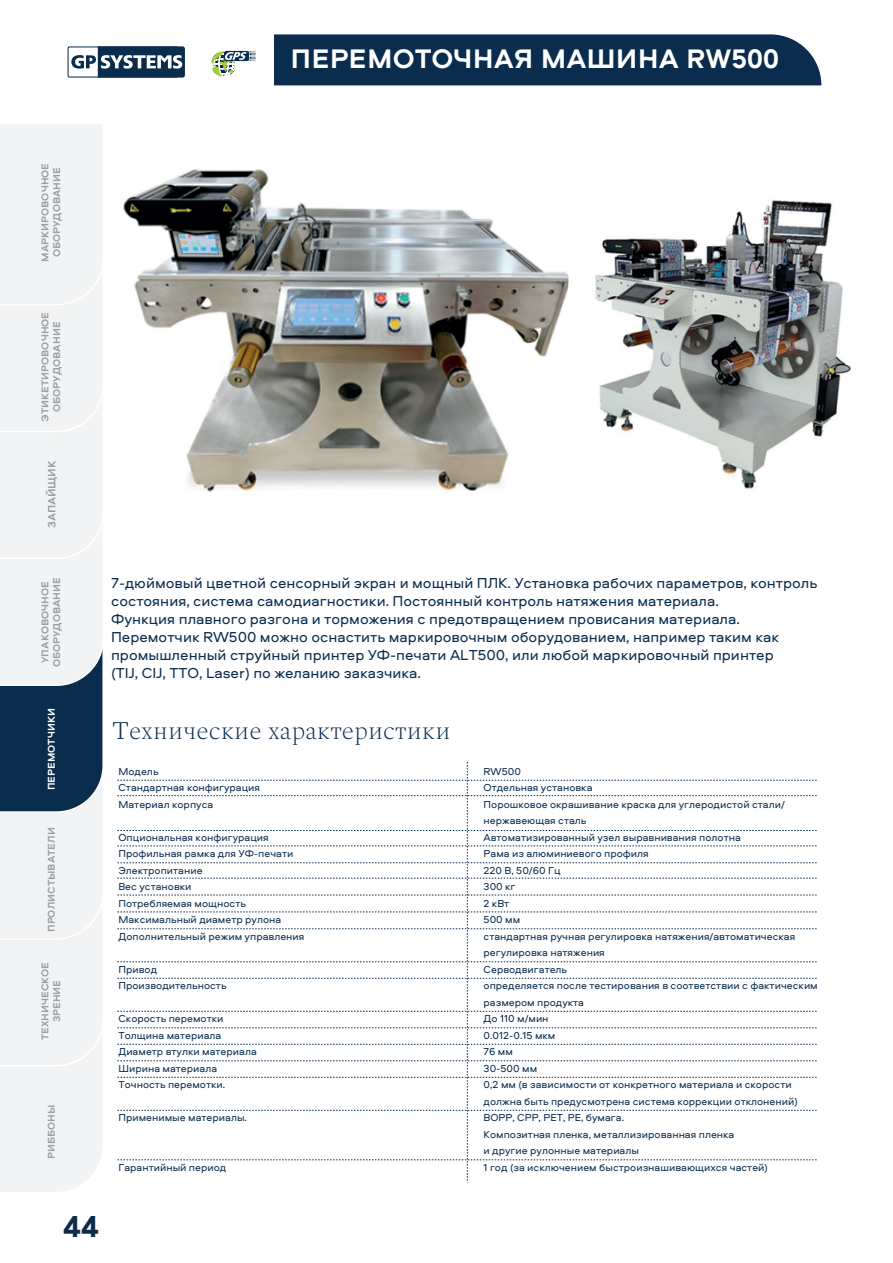
<style>
.page{position:relative;width:893px;height:1263px;background:#fff}
.page>*{position:absolute;margin:0;border:0;box-sizing:border-box;transform-origin:0 0}
.t1{font:30px "Burduguz";color:#0a2d4e}
.t2{font:26.55px "Burduguz";color:#fff}
.t3{font:200 25.5px "Spectral";color:#0a2d4e}
.t4{font:15px/18px "Aeroport";color:#0a2d4e}
.t5{font:10.5px/16.5px "Aeroport";color:#0a2d4e}
.t6{font:10.5px "Burduguz";color:#9c9fa0}
.t7{font:9.75px/11.7px "Burduguz";color:#9c9fa0;text-align:center}
.t8{font:9.75px "Burduguz";color:#fff}
</style>
<div class="page">
<svg style="left:0;top:124px;width:103px;height:1068px"></svg>
<div style="left:274px;top:34px;width:547px;height:51px;background:#0a2d4e"></div>
<svg style="left:211px;top:51px;width:45px;height:26px"></svg>
<svg style="left:68px;top:46px;width:117px;height:32px"></svg>
<img style="left:123px;top:169px;width:445px;height:323px">
<img style="left:568px;top:200px;width:283px;height:289px">
<svg style="left:117px;top:762px;width:700px;height:419px"></svg>
<h2 class="t2" style="left:291px;top:43px;width:490px">Перемоточная машина RW500</h2>
<p class="t7" style="left:39px;top:262px;width:100px;rotate:-90deg">маркировочное оборудование</p>
<p class="t7" style="left:39px;top:422px;width:111px;rotate:-90deg">Этикетировочное оборудование</p>
<p class="t6" style="left:46px;top:528px;width:69px;rotate:-90deg">запайщик</p>
<p class="t7" style="left:39px;top:667px;width:92px;rotate:-90deg">Упаковочное оборудование</p>
<p class="t8" style="left:46px;top:790px;width:83px;rotate:-90deg">перемотчики</p>
<p class="t7" style="left:45px;top:932px;width:106px;rotate:-90deg">Пролистыватели</p>
<p class="t7" style="left:39px;top:1040px;width:80px;rotate:-90deg">техническое зрение</p>
<p class="t7" style="left:45px;top:1158px;width:56px;rotate:-90deg">риббоны</p>
<p class="t4" style="left:111px;top:573px;width:708px">7-дюймовый цветной сенсорный экран и мощный ПЛК. Установка рабочих параметров, контроль состояния, система самодиагностики. Постоянный контроль натяжения материала.<br>Функция плавного разгона и торможения с предотвращением провисания материала.<br>Перемотчик RW500 можно оснастить маркировочным оборудованием, например таким как промышленный струйный принтер УФ-печати ALT500, или любой маркировочный принтер<br>(TIJ, CIJ, TTO, Laser) по желанию заказчика.</p>
<h3 class="t3" style="left:112px;top:712px;width:340px">Технические характеристики</h3>
<p class="t5" style="left:118px;top:762px;width:143px">Модель<br>Стандартная конфигурация<br>Материал корпуса</p>
<p class="t5" style="left:118px;top:828px;width:188px">Опциональная конфигурация<br>Профильная рамка для УФ-печати<br>Электропитание<br>Вес установки<br>Потребляемая мощность<br>Максимальный диаметр рулона<br>Дополнительный режим управления</p>
<p class="t5" style="left:118px;top:960px;width:110px">Привод<br>Производительность</p>
<p class="t5" style="left:118px;top:1010px;width:140px">Скорость перемотки<br>Толщина материала<br>Диаметр втулки материала<br>Ширина материала<br>Точность перемотки.</p>
<p class="t5" style="left:118px;top:1109px;width:130px">Применимые материалы.</p>
<p class="t5" style="left:118px;top:1158px;width:109px">Гарантийный период</p>
<p class="t5" style="left:484px;top:763px;width:336px">RW500<br>Отдельная установка<br>Порошковое окрашивание краска для углеродистой стали/ нержавеющая сталь<br>Автоматизированный узел выравнивания полотна<br>Рама из алюминиевого профиля<br>220 В, 50/60 Гц<br>300 кг<br>2 кВт<br>500 мм<br>стандартная ручная регулировка натяжения/автоматическая регулировка натяжения<br>Серводвигатель<br>определяется после тестирования в соответствии с фактическим размером продукта<br>До 110 м/мин<br>0.012-0.15 мкм<br>76 мм<br>30-500 мм<br>0,2 мм (в зависимости от конкретного материала и скорости должна быть предусмотрена система коррекции отклонений)<br>BOPP, CPP, PET, PE, бумага.<br>Композитная пленка, металлизированная пленка<br>и другие рулонные материалы<br>1 год (за исключением быстроизнашивающихся частей)</p>
<h1 class="t1" style="left:63px;top:1209px;width:37px">44</h1>
</div>
